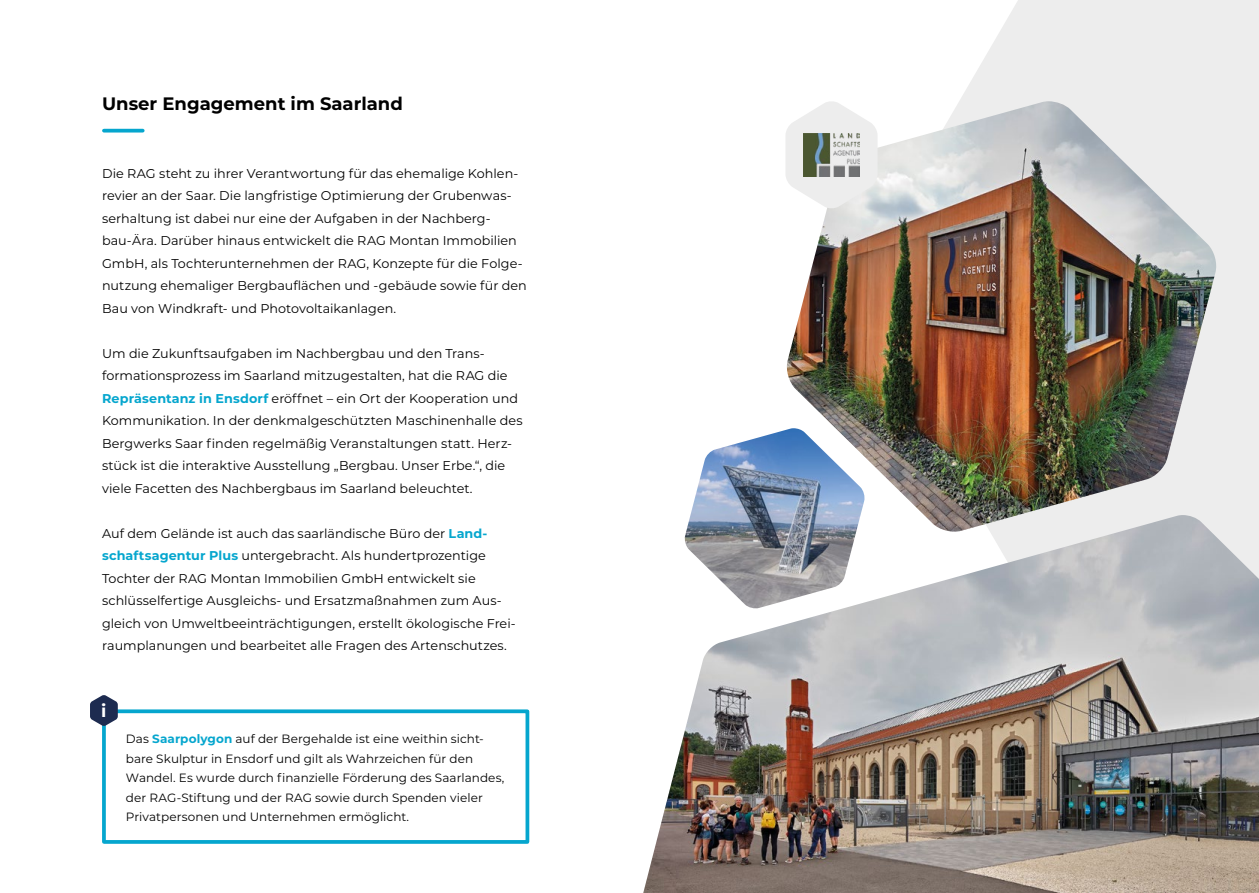
<style>
.page{position:relative;width:1259px;height:893px;background:#fff}
.page>*{position:absolute;margin:0;border:0;box-sizing:border-box;transform-origin:0 0}
.t1{font:700 18px "Montserrat";color:#000}
.t2{font:700 17.55px "Montserrat";color:#fff}
.t3{font:12.75px/22.5px "Montserrat";color:#000}
.t4{font:12px/19.5px "Montserrat";letter-spacing:.005em;color:#000}
.s1{font-weight:700;color:#05a6ce}
</style>
<div class="page">
<div style="left:960px;top:0;width:299px;height:515px;background:#ededed"></div>
<img style="left:643px;top:515px;width:616px;height:378px">
<svg style="left:104px;top:129px;width:39px;height:4px"></svg>
<img style="left:787px;top:101px;width:430px;height:432px">
<img style="left:684px;top:428px;width:181px;height:181px">
<svg style="left:786px;top:101px;width:91px;height:108px"></svg>
<div style="left:102px;top:709px;width:427px;height:135px;border:4px solid #05a6ce"></div>
<svg style="left:90px;top:695px;width:28px;height:31px"></svg>
<img style="left:803px;top:133px;width:57px;height:43px">
<h1 class="t1" style="left:102px;top:91px;width:302px">Unser Engagement im Saarland</h1>
<p class="t3" style="left:102px;top:161px;width:426px">Die RAG steht zu ihrer Verantwortung für das ehemalige Kohlen&shy;revier an der Saar. Die langfristige Optimierung der Grubenwas&shy;serhaltung ist dabei nur eine der Aufgaben in der Nachberg&shy;bau‐Ära. Darüber hinaus entwickelt die RAG Montan Immobilien GmbH, als Tochterunternehmen der RAG, Konzepte für die Folge&shy;nutzung ehemaliger Bergbauflächen und -gebäude sowie für den Bau von Windkraft‐ und Photovoltaikanlagen.</p>
<p class="t3" style="left:102px;top:341px;width:422px">Um die Zukunftsaufgaben im Nachbergbau und den Trans&shy;formationsprozess im Saarland mitzugestalten, hat die RAG die <span class="s1">Repräsentanz in Ensdorf</span> eröffnet – ein Ort der Kooperation und Kommunikation. In der denkmalgeschützten Maschinenhalle des Bergwerks Saar finden regelmäßig Veranstaltungen statt. Herz&shy;stück ist die interaktive Ausstellung „Bergbau. Unser Erbe.“, die viele Facetten des Nachbergbaus im Saarland beleuchtet.</p>
<p class="t3" style="left:102px;top:521px;width:415px">Auf dem Gelände ist auch das saarländische Büro der <span class="s1">Land&shy;schaftsagentur Plus</span> untergebracht. Als hundertprozentige Tochter der RAG Montan Immobilien GmbH entwickelt sie schlüsselfertige Ausgleichs- und Ersatzmaßnahmen zum Aus&shy;gleich von Umweltbeeinträchtigungen, erstellt ökologische Frei&shy;raumplanungen und bearbeitet alle Fragen des Artenschutzes.</p>
<h2 class="t2" style="left:101px;top:698px;width:7px">i</h2>
<p class="t4" style="left:126px;top:729px;width:380px">Das <span class="s1">Saarpolygon</span> auf der Bergehalde ist eine weithin sicht&shy;bare Skulptur in Ensdorf und gilt als Wahrzeichen für den Wandel. Es wurde durch finanzielle Förderung des Saarlandes, der RAG‐Stiftung und der RAG sowie durch Spenden vieler Privatpersonen und Unternehmen ermöglicht.</p>
</div>
